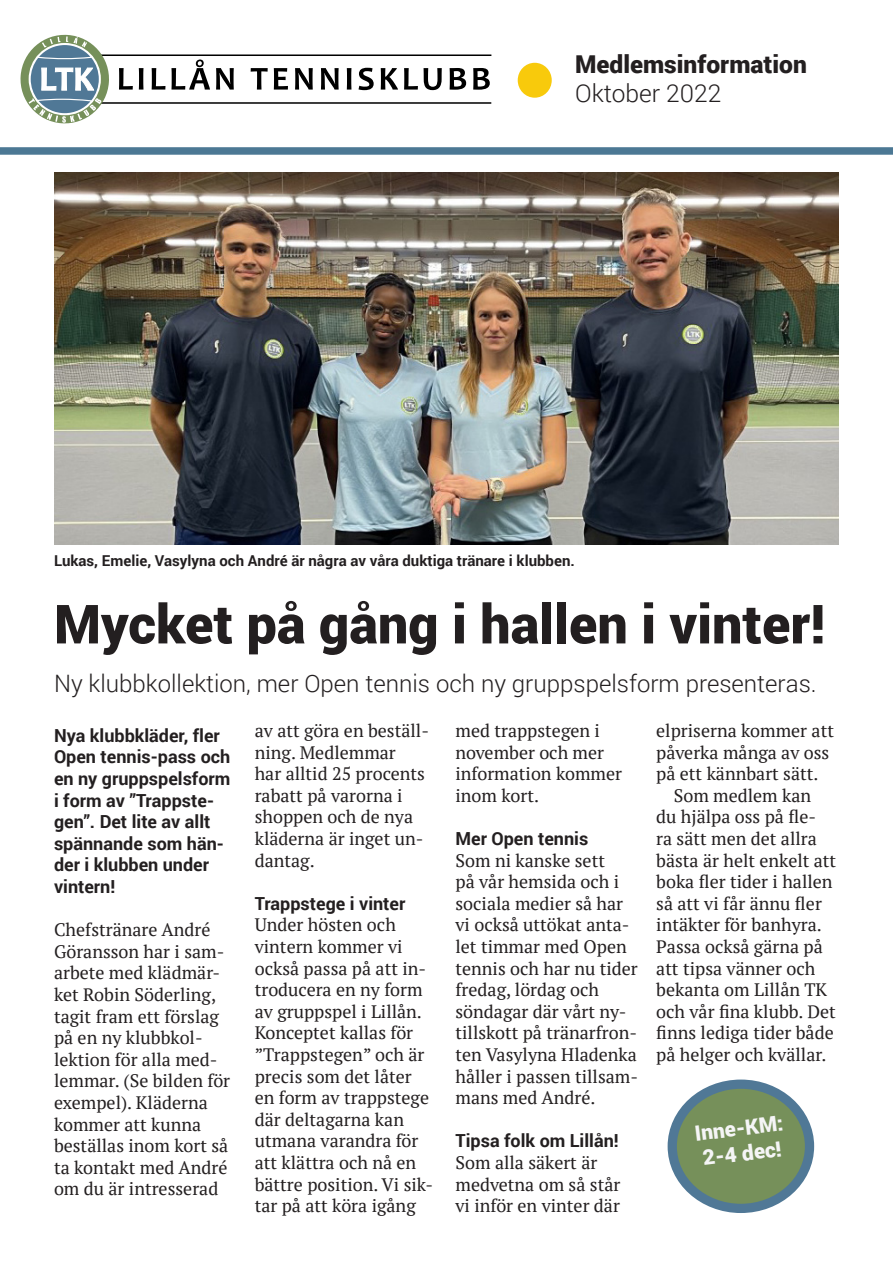
<style>
.page{position:relative;width:893px;height:1263px;background:#fff}
.page>*{position:absolute;margin:0;border:0;box-sizing:border-box;transform-origin:0 0}
.t1{font:900 54px "Roboto";color:#231f20}
.t2{font:900 24.6px/29.5px "Roboto";color:#231f20}
.t3{font:300 24px "Roboto";color:#231f20}
.t4{font:900 21.15px "Roboto";color:#f5f5f6}
.t5{font:18px/21.6px "PT Serif";color:#231f20}
.t6{font:700 18px/21.6px "Roboto";color:#231f20}
.t7{font:700 15px "Roboto";color:#231f20}
.s1{font-weight:300}
</style>
<div class="page">
<svg style="left:119px;top:68px;width:14px;height:22px"></svg>
<svg style="left:139px;top:68px;width:4px;height:22px"></svg>
<svg style="left:152px;top:68px;width:13px;height:22px"></svg>
<svg style="left:171px;top:60px;width:39px;height:30px"></svg>
<svg style="left:216px;top:68px;width:18px;height:22px"></svg>
<svg style="left:251px;top:68px;width:17px;height:22px"></svg>
<svg style="left:274px;top:68px;width:14px;height:22px"></svg>
<svg style="left:295px;top:68px;width:18px;height:22px"></svg>
<svg style="left:321px;top:68px;width:18px;height:22px"></svg>
<svg style="left:347px;top:68px;width:4px;height:22px"></svg>
<svg style="left:358px;top:68px;width:16px;height:22px"></svg>
<svg style="left:381px;top:68px;width:17px;height:22px"></svg>
<svg style="left:404px;top:68px;width:14px;height:22px"></svg>
<svg style="left:424px;top:68px;width:18px;height:22px"></svg>
<svg style="left:450px;top:68px;width:16px;height:22px"></svg>
<svg style="left:473px;top:68px;width:17px;height:22px"></svg>
<hr style="left:101px;top:54px;width:390px;height:2px;background:#000">
<hr style="left:101px;top:102px;width:390px;height:2px;background:#000">
<svg style="left:20px;top:34px;width:91px;height:90px"></svg>
<div style="left:0;top:147px;width:893px;height:8px;background:#4c7894"></div>
<img style="left:54px;top:172px;width:785px;height:372px">
<div style="left:518px;top:63px;width:34px;height:35px;background:#f8ca0c;border-radius:50%"></div>
<div style="left:672px;top:1084px;width:137px;height:124px;background:#76905a;border-radius:50%"></div>
<div style="left:668px;top:1079px;width:146px;height:134px;border:9px solid #507896;border-radius:50%"></div>
<p class="t2" style="left:575px;top:48px;width:233px">Medlemsinformation<br><span class="s1">Oktober 2022</span></p>
<p class="t7" style="left:54px;top:550px;width:522px">Lukas, Emelie, Vasylyna och André är några av våra duktiga tränare i klubben.</p>
<p class="t1" style="left:54px;top:586px;width:773px">Mycket på gång i hallen i vinter!</p>
<p class="t3" style="left:54px;top:667px;width:764px">Ny klubbkollektion, mer Open tennis och ny gruppspelsform presenteras.</p>
<p class="t6" style="left:54px;top:724px;width:178px">Nya klubbkläder, fler<br>Open tennis-pass och en ny gruppspelsform i form av ”Trappste&shy;gen”. Det lite av allt spännande som hän&shy;der i klubben under vintern!</p>
<p class="t5" style="left:54px;top:919px;width:178px">Chefstränare André<br>Göransson har i sam&shy;arbete med klädmär&shy;ket Robin Söderling, tagit fram ett förslag på en ny klubbkol&shy;lektion för alla med&shy;lemmar. (Se bilden för exempel). Kläderna kommer att kunna beställas inom kort så ta kontakt med André om du är intresserad</p>
<p class="t5" style="left:255px;top:719px;width:176px">av att göra en beställ&shy;ning. Medlemmar<br>har alltid 25 procents rabatt på varorna i shoppen och de nya kläderna är inget un&shy;dantag.</p>
<p class="t6" style="left:255px;top:892px;width:152px">Trappstege i vinter</p>
<p class="t5" style="left:255px;top:914px;width:180px">Under hösten och vintern kommer vi också passa på att in&shy;troducera en ny form av gruppspel i Lillån.<br>Konceptet kallas för ”Trappstegen” och är precis som det låter en form av trappstege där deltagarna kan utmana varandra för att klättra och nå en bättre position. Vi sik&shy;tar på att köra igång</p>
<p class="t5" style="left:455px;top:719px;width:168px">med trappstegen i november och mer information kommer inom kort.</p>
<p class="t6" style="left:455px;top:827px;width:134px">Mer Open tennis</p>
<p class="t5" style="left:455px;top:849px;width:184px">Som ni kanske sett<br>på vår hemsida och i sociala medier så har vi också uttökat anta&shy;let timmar med Open tennis och har nu tider fredag, lördag och söndagar där vårt ny&shy;tillskott på tränarfron&shy;ten Vasylyna Hladenka håller i passen tillsam&shy;mans med André.</p>
<p class="t6" style="left:455px;top:1129px;width:165px">Tipsa folk om Lillån!</p>
<p class="t5" style="left:455px;top:1151px;width:166px">Som alla säkert är medvetna om så står vi inför en vinter där</p>
<p class="t5" style="left:656px;top:719px;width:179px">elpriserna kommer att påverka många av oss på ett kännbart sätt.</p>
<p class="t5" style="left:656px;top:784px;width:182px;text-indent:17px">Som medlem kan<br>du hjälpa oss på fle&shy;ra sätt men det allra bästa är helt enkelt att boka fler tider i hallen så att vi får ännu fler intäkter för banhyra.<br>Passa också gärna på att tipsa vänner och bekanta om Lillån TK och vår fina klubb. Det finns lediga tider både på helger och kvällar.</p>
<p class="t4" style="left:693px;top:1118px;width:91px;rotate:-7deg">Inne-KM:</p>
<p class="t4" style="left:701px;top:1143px;width:80px;rotate:-7deg">2-4 dec!</p>
</div>
